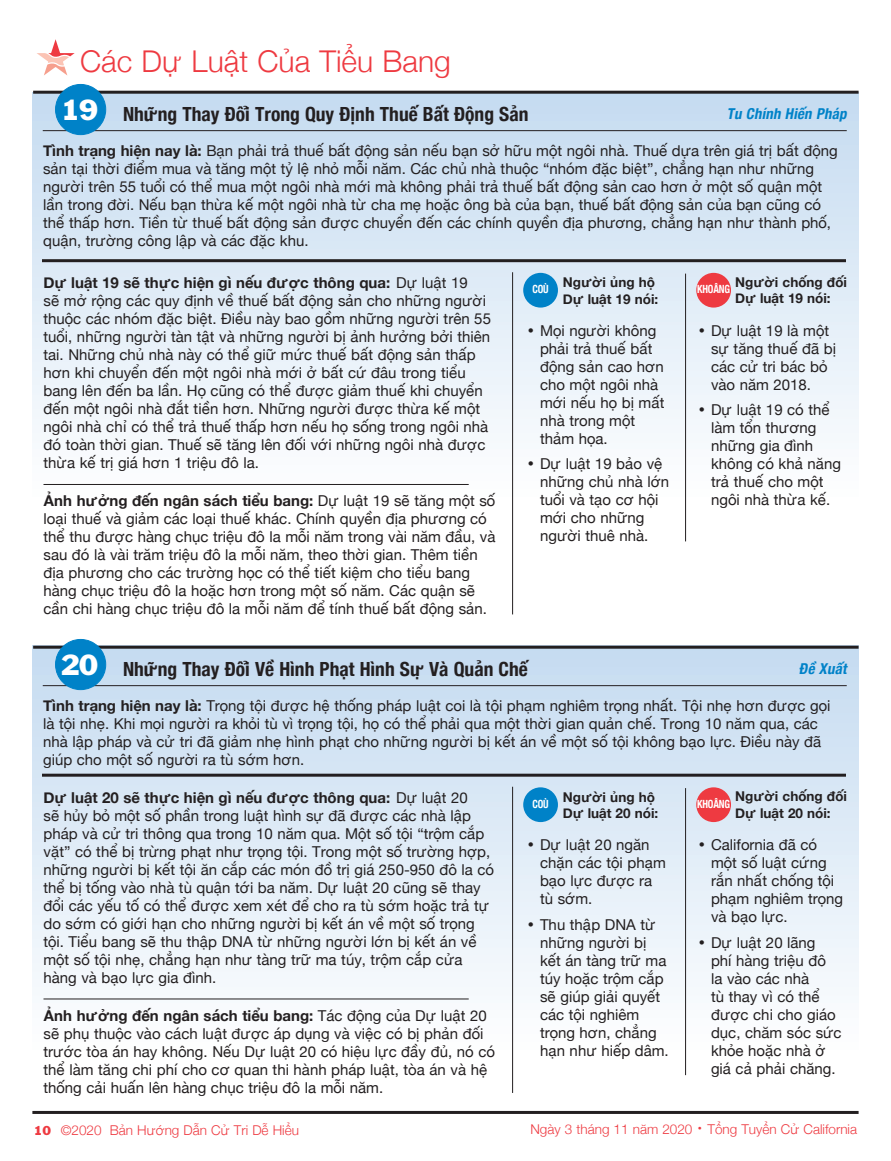
<style>
.page{position:relative;width:891px;height:1161px;background:#fff}
.page>*{position:absolute;margin:0;border:0;box-sizing:border-box;transform-origin:0 0}
.t1{font:300 30px "Helvetica Neue";color:#ee3a41}
.t2{font:27px "Franklin Gothic";color:#fff}
.t3{font:700 condensed 19.5px "Helvetica Neue";color:#231f20}
.t4{font:15px/18px "Helvetica Neue";color:#231f20}
.t5{font:italic 700 condensed 15px "Helvetica Neue";color:#0082c8}
.t6{font:700 13.5px/16.5px "Helvetica Neue";color:#231f20}
.t7{font:300 13.5px "Helvetica Neue";color:#ee3a41}
.t8{font:700 condensed 11.25px "Helvetica Neue";letter-spacing:-.01em;color:#fff;scale:.9 1}
.s1{font-weight:700}
.s2{font-family:"Geometric 415 BT Lite A"}
.s3{font-family:"Franklin Gothic";font-weight:400;font-size:12px}
.s4{font-family:"Geometric 415 BT Black A";font-weight:400;font-size:16.5px}
</style>
<div class="page">
<hr style="left:32px;top:1111px;width:827px;height:3px;background:#231f20">
<svg style="left:37px;top:39px;width:38px;height:37px"></svg>
<div style="left:32px;top:92px;width:827px;height:406px;background:linear-gradient(to bottom,#c4daf0,#fdfefe)"></div>
<hr style="left:42px;top:259px;width:804px;height:3px;background:#231f20">
<hr style="left:512px;top:272px;width:1px;height:342px;background:#231f20">
<hr style="left:685px;top:274px;width:1px;height:267px;background:#231f20">
<hr style="left:44px;top:484px;width:425px;height:1px;background:#231f20">
<hr style="left:33px;top:91px;width:826px;height:3px;background:#231f20">
<div style="left:523px;top:273px;width:35px;height:35px;background:#0082c8;border-radius:50%"></div>
<div style="left:696px;top:273px;width:35px;height:35px;background:#ee3a41;border-radius:50%"></div>
<hr style="left:43px;top:130px;width:804px;height:1px;background:#231f20">
<div style="left:56px;top:84px;width:50px;height:51px;background:#0082c8;border-radius:50%"></div>
<div style="left:55px;top:84px;width:51px;height:51px;border:1px solid #0082c8;border-radius:50%"></div>
<div style="left:32px;top:646px;width:827px;height:405px;background:linear-gradient(to bottom,#c4dbf0,#fdfdfe)"></div>
<hr style="left:42px;top:774px;width:804px;height:3px;background:#231f20">
<hr style="left:512px;top:787px;width:1px;height:306px;background:#231f20">
<hr style="left:685px;top:788px;width:1px;height:287px;background:#231f20">
<hr style="left:44px;top:999px;width:425px;height:1px;background:#231f20">
<hr style="left:33px;top:646px;width:826px;height:3px;background:#231f20">
<div style="left:523px;top:787px;width:35px;height:35px;background:#0082c8;border-radius:50%"></div>
<div style="left:696px;top:787px;width:35px;height:35px;background:#ee3a41;border-radius:50%"></div>
<hr style="left:43px;top:685px;width:804px;height:1px;background:#231f20">
<div style="left:56px;top:639px;width:50px;height:51px;background:#0082c8;border-radius:50%"></div>
<div style="left:55px;top:639px;width:51px;height:51px;border:1px solid #0082c8;border-radius:50%"></div>
<h1 class="t1" style="left:80px;top:37px;width:372px">Các Dự Luật Của Tiểu Bang</h1>
<h2 class="t2" style="left:61px;top:92px;width:39px">19</h2>
<h3 class="t3" style="left:123px;top:97px;width:407px">Những Thay Đổi Trong Quy Định Thuế Bất Động Sản</h3>
<p class="t5" style="left:727px;top:101px;width:125px">Tu Chính Hiến Pháp</p>
<p class="t4" style="left:43px;top:142px;width:796px"><span class="s1">Tình trạng hiện nay là:</span> Bạn phải trả thuế bất động sản nếu bạn sở hữu một ngôi nhà. Thuế dựa trên giá trị bất động sản tại thời điểm mua và tăng một tỷ lệ nhỏ mỗi năm. Các chủ nhà thuộc “nhóm đặc biệt”, chẳng hạn như những người trên 55 tuổi có thể mua một ngôi nhà mới mà không phải trả thuế bất động sản cao hơn ở một số quận một lần trong đời. Nếu bạn thừa kế một ngôi nhà từ cha mẹ hoặc ông bà của bạn, thuế bất động sản của bạn cũng có thể thấp hơn. Tiền từ thuế bất động sản được chuyển đến các chính quyền địa phương, chẳng hạn như thành phố, quận, trường công lập và các đặc khu.</p>
<p class="t4" style="left:44px;top:275px;width:449px"><span class="s1">Dự luật 19 sẽ thực hiện gì nếu được thông qua:</span> Dự luật 19<br>sẽ mở rộng các quy định về thuế bất động sản cho những người thuộc các nhóm đặc biệt. Điều này bao gồm những người trên 55 tuổi, những người tàn tật và những người bị ảnh hưởng bởi thiên tai. Những chủ nhà này có thể giữ mức thuế bất động sản thấp hơn khi chuyển đến một ngôi nhà mới ở bất cứ đâu trong tiểu bang lên đến ba lần. Họ cũng có thể được giảm thuế khi chuyển đến một ngôi nhà đắt tiền hơn. Những người được thừa kế một ngôi nhà chỉ có thể trả thuế thấp hơn nếu họ sống trong ngôi nhà đó toàn thời gian. Thuế sẽ tăng lên đối với những ngôi nhà được thừa kế trị giá hơn 1 triệu đô la.</p>
<p class="t4" style="left:44px;top:493px;width:453px"><span class="s1">Ảnh hưởng đến ngân sách tiểu bang:</span> Dự luật 19 sẽ tăng một số loại thuế và giảm các loại thuế khác. Chính quyền địa phương có thể thu được hàng chục triệu đô la mỗi năm trong vài năm đầu, và sau đó là vài trăm triệu đô la mỗi năm, theo thời gian. Thêm tiền địa phương cho các trường học có thể tiết kiệm cho tiểu bang hàng chục triệu đô la hoặc hơn trong một số năm. Các quận sẽ cần chi hàng chục triệu đô la mỗi năm để tính thuế bất động sản.</p>
<p class="t8" style="left:532px;top:280px;width:20px">COÙ</p>
<p class="t6" style="left:735px;top:274px;width:113px">Người chống đối<br>Dự luật 19 nói:</p>
<p class="t6" style="left:563px;top:274px;width:97px">Người ủng hộ<br>Dự luật 19 nói:</p>
<p class="t8" style="left:697px;top:280px;width:38px">KHOÂNG</p>
<p class="t4" style="left:540px;top:322px;width:126px;text-indent:-14px"><span class="s2">•</span> Mọi người không phải trả thuế bất động sản cao hơn cho một ngôi nhà mới nếu họ bị mất nhà trong một thảm họa.</p>
<p class="t4" style="left:540px;top:456px;width:131px;text-indent:-14px"><span class="s2">•</span> Dự luật 19 bảo vệ những chủ nhà lớn tuổi và tạo cơ hội mới cho những người thuê nhà.</p>
<p class="t4" style="left:711px;top:322px;width:127px;text-indent:-14px"><span class="s2">•</span> Dự luật 19 là một sự tăng thuế đã bị các cử tri bác bỏ vào năm 2018.</p>
<p class="t4" style="left:711px;top:402px;width:131px;text-indent:-14px"><span class="s2">•</span> Dự luật 19 có thể làm tổn thương những gia đình không có khả năng trả thuế cho một ngôi nhà thừa kế.</p>
<h2 class="t2" style="left:61px;top:647px;width:39px">20</h2>
<h3 class="t3" style="left:123px;top:652px;width:406px">Những Thay Đổi Về Hình Phạt Hình Sự Và Quản Chế</h3>
<p class="t5" style="left:799px;top:656px;width:53px">ĐềXuất</p>
<p class="t4" style="left:43px;top:697px;width:789px"><span class="s1">Tình trạng hiện nay là:</span> Trọng tội được hệ thống pháp luật coi là tội phạm nghiêm trọng nhất. Tội nhẹ hơn được gọi là tội nhẹ. Khi mọi người ra khỏi tù vì trọng tội, họ có thể phải qua một thời gian quản chế. Trong 10 năm qua, các nhà lập pháp và cử tri đã giảm nhẹ hình phạt cho những người bị kết án về một số tội không bạo lực. Điều này đã giúp cho một số người ra tù sớm hơn.</p>
<p class="t4" style="left:44px;top:789px;width:452px"><span class="s1">Dự luật 20 sẽ thực hiện gì nếu được thông qua:</span> Dự luật 20<br>sẽ hủy bỏ một số phần trong luật hình sự đã được các nhà lập pháp và cử tri thông qua trong 10 năm qua. Một số tội “trộm cắp vặt” có thể bị trừng phạt như trọng tội. Trong một số trường hợp, những người bị kết tội ăn cắp các món đồ trị giá 250-950 đô la có thể bị tống vào nhà tù quận tới ba năm. Dự luật 20 cũng sẽ thay đổi các yếu tố có thể được xem xét để cho ra tù sớm hoặc trả tự do sớm có giới hạn cho những người bị kết án về một số trọng tội. Tiểu bang sẽ thu thập DNA từ những người lớn bị kết án về một số tội nhẹ, chẳng hạn như tàng trữ ma túy, trộm cắp cửa hàng và bạo lực gia đình.</p>
<p class="t4" style="left:44px;top:1007px;width:453px"><span class="s1">Ảnh hưởng đến ngân sách tiểu bang:</span> Tác động của Dự luật 20 sẽ phụ thuộc vào cách luật được áp dụng và việc có bị phản đối trước tòa án hay không. Nếu Dự luật 20 có hiệu lực đầy đủ, nó có thể làm tăng chi phí cho cơ quan thi hành pháp luật, tòa án và hệ thống cải huấn lên hàng chục triệu đô la mỗi năm.</p>
<p class="t8" style="left:532px;top:795px;width:20px">COÙ</p>
<p class="t6" style="left:735px;top:789px;width:113px">Người chống đối<br>Dự luật 20 nói:</p>
<p class="t6" style="left:563px;top:789px;width:97px">Người ủng hộ<br>Dự luật 20 nói:</p>
<p class="t8" style="left:697px;top:795px;width:38px">KHOÂNG</p>
<p class="t4" style="left:540px;top:837px;width:127px;text-indent:-14px"><span class="s2">•</span> Dự luật 20 ngăn chặn các tội phạm bạo lực được ra tù sớm.</p>
<p class="t4" style="left:540px;top:916px;width:130px;text-indent:-14px"><span class="s2">•</span> Thu thập DNA từ những người bị kết án tàng trữ ma túy hoặc trộm cắp sẽ giúp giải quyết các tội nghiêm trọng hơn, chẳng hạn như hiếp dâm.</p>
<p class="t4" style="left:711px;top:837px;width:134px;text-indent:-14px"><span class="s2">•</span> California đã có một số luật cứng rắn nhất chống tội phạm nghiêm trọng và bạo lực.</p>
<p class="t4" style="left:711px;top:934px;width:132px;text-indent:-14px"><span class="s2">•</span> Dự luật 20 lãng<br>phí hàng triệu đô<br>la vào các nhà<br>tù thay vì có thể được chi cho giáo dục, chăm sóc sức khỏe hoặc nhà ở giá cả phải chăng.</p>
<p class="t7" style="left:34px;top:1119px;width:267px"><span class="s3">10</span> ©2020 Bản Hướng Dẫn Cử Tri Dễ Hiểu</p>
<p class="t7" style="left:530px;top:1118px;width:328px">Ngày 3 tháng 11 năm 2020 <span class="s4">·</span> Tổng Tuyển Cử California</p>
</div>
